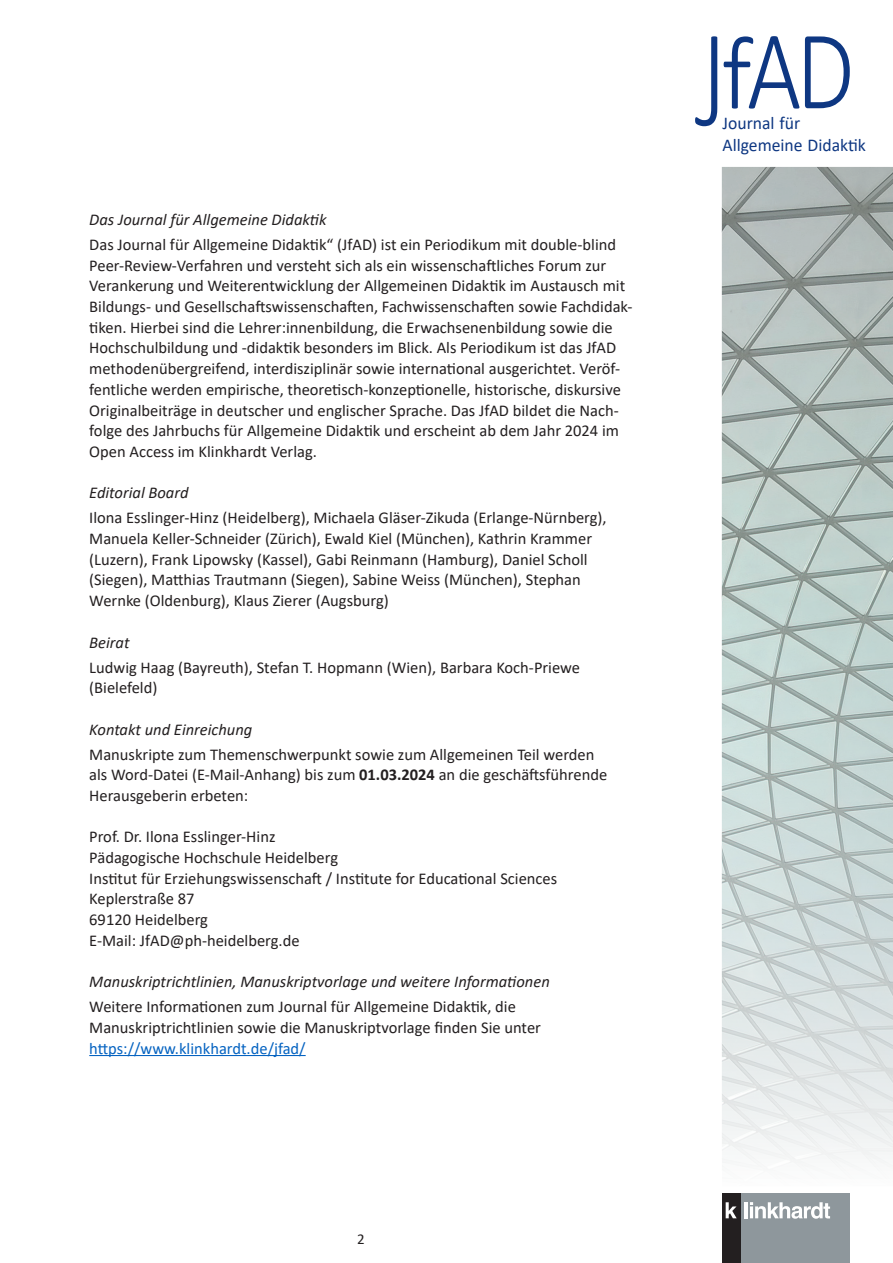
<style>
.page{position:relative;width:893px;height:1263px;background:#fff}
.page>*{position:absolute;margin:0;border:0;box-sizing:border-box;transform-origin:0 0}
.t1{font:18px/21.6px "Calibri";color:#0e3782}
.t2{font:16.5px/20.7px "Calibri";color:#231f20}
.Standard_italic_Abstand{font:italic 16.5px "Calibri";color:#231f20}
.t3{font:15px "Calibri";color:#231f20}
.s1{font-weight:700}
.s2{color:#0563c1}
</style>
<div class="page">
<svg style="left:695px;top:36px;width:155px;height:90px"></svg>
<div style="left:722px;top:1193px;width:127px;height:70px;background:#8e979c"></div>
<div style="left:722px;top:1193px;width:18px;height:70px;background:#231f20"></div>
<svg style="left:726px;top:1202px;width:11px;height:16px"></svg>
<hr style="left:745px;top:1202px;width:3px;height:16px;background:#fff">
<svg style="left:750px;top:1202px;width:80px;height:17px"></svg>
<img style="left:722px;top:167px;width:171px;height:997px">
<hr style="left:89px;top:1055px;width:217px;height:1px;background:#0563c1">
<p class="Standard_italic_Abstand" style="left:89px;top:208px;width:239px">Das Journal für Allgemeine Didaktik</p>
<p class="t2" style="left:89px;top:234px;width:545px">Das Journal für Allgemeine Didaktik“ (JfAD) ist ein Periodikum mit double-blind Peer-Review-Verfahren und versteht sich als ein wissenschaftliches Forum zur Verankerung und Weiterentwicklung der Allgemeinen Didaktik im Austausch mit Bildungs- und Gesellschaftswissenschaften, Fachwissenschaften sowie Fachdidak&shy;tiken. Hierbei sind die Lehrer:innenbildung, die Erwachsenenbildung sowie die Hochschulbildung und -didaktik besonders im Blick. Als Periodikum ist das JfAD methodenübergreifend, interdisziplinär sowie international ausgerichtet. Veröf&shy;fentliche werden empirische, theoretisch-konzeptionelle, historische, diskursive Originalbeiträge in deutscher und englischer Sprache. Das JfAD bildet die Nach&shy;folge des Jahrbuchs für Allgemeine Didaktik und erscheint ab dem Jahr 2024 im Open Access im Klinkhardt Verlag.</p>
<p class="Standard_italic_Abstand" style="left:89px;top:481px;width:101px">Editorial Board</p>
<p class="t2" style="left:89px;top:507px;width:519px">Ilona Esslinger-Hinz (Heidelberg), Michaela Gläser-Zikuda (Erlange-Nürnberg), Manuela Keller-Schneider (Zürich), Ewald Kiel (München), Kathrin Krammer (Luzern), Frank Lipowsky (Kassel), Gabi Reinmann (Hamburg), Daniel Scholl (Siegen), Matthias Trautmann (Siegen), Sabine Weiss (München), Stephan Wernke (Oldenburg), Klaus Zierer (Augsburg)</p>
<p class="Standard_italic_Abstand" style="left:89px;top:631px;width:42px">Beirat</p>
<p class="t2" style="left:89px;top:656px;width:492px">Ludwig Haag (Bayreuth), Stefan T. Hopmann (Wien), Barbara Koch-Priewe (Bielefeld)</p>
<p class="Standard_italic_Abstand" style="left:89px;top:718px;width:165px">Kontakt und Einreichung</p>
<p class="t2" style="left:89px;top:743px;width:519px">Manuskripte zum Themenschwerpunkt sowie zum Allgemeinen Teil werden als Word-Datei (E-Mail-Anhang) bis zum <span class="s1">01.03.2024</span> an die geschäftsführende<br>Herausgeberin erbeten:</p>
<p class="t2" style="left:89px;top:826px;width:188px">Prof. Dr. Ilona Esslinger-Hinz</p>
<p class="t2" style="left:89px;top:847px;width:250px">Pädagogische Hochschule Heidelberg</p>
<p class="t2" style="left:89px;top:867px;width:469px">Institut für Erziehungswissenschaft / Institute for Educational Sciences</p>
<p class="t2" style="left:89px;top:888px;width:107px">Keplerstraße 87</p>
<p class="t2" style="left:89px;top:909px;width:120px">69120 Heidelberg</p>
<p class="t2" style="left:89px;top:930px;width:212px">E-Mail: JfAD@ph-heidelberg.de</p>
<p class="Standard_italic_Abstand" style="left:89px;top:970px;width:462px">Manuskriptrichtlinien, Manuskriptvorlage und weitere Informationen</p>
<p class="t2" style="left:89px;top:996px;width:453px">Weitere Informationen zum Journal für Allgemeine Didaktik, die<br>Manuskriptrichtlinien sowie die Manuskriptvorlage finden Sie unter <span class="s2">https://www.klinkhardt.de/jfad/</span></p>
<p class="t3" style="left:357px;top:1229px;width:9px">2</p>
<p class="t1" style="left:722px;top:112px;width:145px">Journal für<br>Allgemeine Didaktik</p>
</div>
